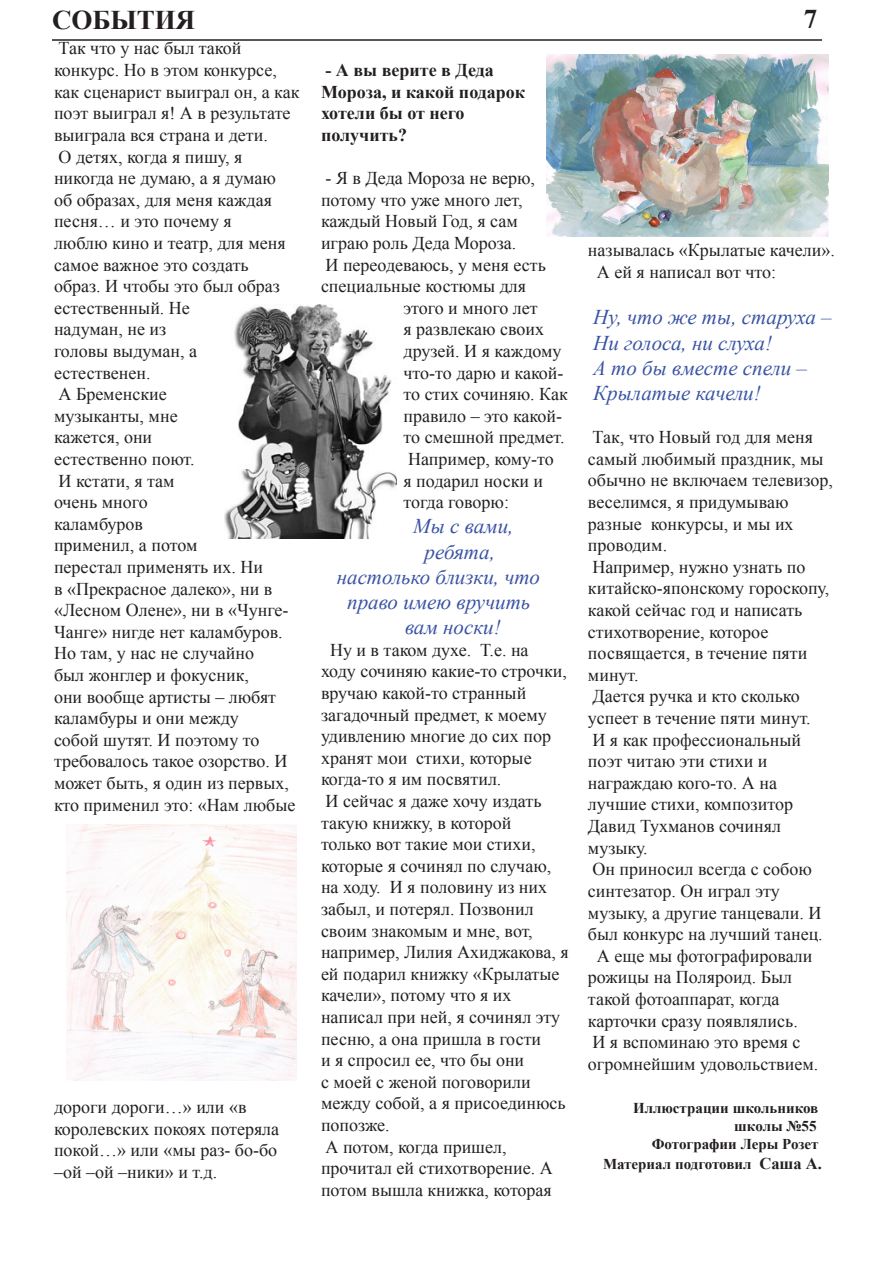
<style>
.page{position:relative;width:893px;height:1263px;background:#fff}
.page>*{position:absolute;margin:0;border:0;box-sizing:border-box;transform-origin:0 0}
.t1{font:700 27px "Times New Roman";color:#231f20}
.t2{font:italic 21px "Times New Roman";color:#3853a3}
.t3{font:italic 21px "Times New Roman";color:#3952a3}
.t4{font:18px/21.6px "Times New Roman";color:#231f20}
.t5{font:700 18px/21.6px "Times New Roman";color:#231f20}
.t6{font:700 15px "Times New Roman";color:#231f20}
.s1{font-size:16.5px}
</style>
<div class="page">
<img style="left:66px;top:824px;width:230px;height:256px">
<img style="left:546px;top:54px;width:283px;height:182px">
<img style="left:224px;top:304px;width:172px;height:234px">
<hr style="left:52px;top:39px;width:770px;height:2px;background:#231f20">
<p class="t1" style="left:52px;top:1px;width:145px">СОБЫТИЯ</p>
<p class="t1" style="left:804px;top:0;width:15px">7</p>
<p class="t4" style="left:54px;top:37px;width:247px">Так что у нас был такой конкурс. Но в этом конкурсе, как сценарист выиграл он, а как поэт выиграл я! А в результате выиграла вся страна и дети.</p>
<p class="t4" style="left:54px;top:145px;width:233px">О детях, когда я пишу, я никогда не думаю, а я думаю об образах, для меня каждая песня… и это почему я люблю кино и театр, для меня самое важное это создать образ. И чтобы это был образ естественный. Не<br>надуман, не из<br>головы выдуман, а естественен.</p>
<p class="t4" style="left:54px;top:383px;width:142px">А Бременские музыканты, мне кажется, они естественно поют.</p>
<p class="t4" style="left:54px;top:469px;width:243px">И кстати, я там<br>очень много<br>каламбуров<br>применил, а потом<br>перестал применять их. Ни<br>в «Прекрасное далеко», ни в «Лесном Олене», ни в «Чунге-<br>Чанге» нигде нет каламбуров.<br>Но там, у нас не случайно<br>был жонглер и фокусник,<br>они вообще артисты – любят каламбуры и они между<br>собой шутят. И поэтому то требовалось такое озорство. И может быть, я один из первых, кто применил это: «Нам любые</p>
<p class="t4" style="left:54px;top:1096px;width:227px">дороги дороги…» или «в королевских покоях потеряла покой…» или «мы раз- бо-бо –ой –ой –ники» и т.д.</p>
<p class="t5" style="left:321px;top:59px;width:206px">- А вы верите в Деда<br>Мороза, и какой подарок хотели бы от него получить?</p>
<p class="t4" style="left:321px;top:167px;width:216px">- Я в Деда Мороза не верю, потому что уже много лет, каждый Новый Год, я сам играю роль Деда Мороза.</p>
<p class="t4" style="left:325px;top:253px;width:222px">И переодеваюсь, у меня есть</p>
<p class="t4" style="left:321px;top:275px;width:207px">специальные костюмы для</p>
<p class="t4" style="left:404px;top:297px;width:136px">этого и много лет</p>
<p class="t4" style="left:404px;top:318px;width:142px">я развлекаю своих</p>
<p class="t4" style="left:404px;top:340px;width:160px">друзей. И я каждому</p>
<p class="t4" style="left:404px;top:361px;width:161px">что-то дарю и какой-</p>
<p class="t4" style="left:404px;top:383px;width:166px">то стих сочиняю. Как</p>
<p class="t4" style="left:404px;top:405px;width:160px">правило – это какой-</p>
<p class="t4" style="left:404px;top:426px;width:163px">то смешной предмет.</p>
<p class="t4" style="left:404px;top:448px;width:152px">Например, кому-то я подарил носки и тогда говорю:</p>
<p class="t3" style="left:413px;top:512px;width:102px">Мы с вами,</p>
<p class="t3" style="left:424px;top:537px;width:72px">ребята,</p>
<p class="t3" style="left:337px;top:562px;width:205px">настолько близки, что</p>
<p class="t3" style="left:347px;top:587px;width:185px">право имею вручить</p>
<p class="t3" style="left:405px;top:613px;width:97px">вам носки!</p>
<p class="t4" style="left:321px;top:639px;width:248px;text-indent:9px">Ну и в таком духе. Т.е. на ходу сочиняю какие-то строчки, вручаю какой-то странный загадочный предмет, к моему удивлению многие до сих пор хранят мои стихи, которые когда-то я им посвятил.</p>
<p class="t4" style="left:321px;top:790px;width:249px">И сейчас я даже хочу издать такую книжку, в которой<br>только вот такие мои стихи, которые я сочинял по случаю, на ходу. И я половину из них забыл, и потерял. Позвонил своим знакомым и мне, вот, например, Лилия Ахиджакова, я ей подарил книжку «Крылатые качели», потому что я их написал при ней, я сочинял эту песню, а она пришла в гости<br>и я спросил ее, что бы они<br>с моей с женой поговорили между собой, а я присоединюсь попозже.</p>
<p class="t4" style="left:321px;top:1135px;width:233px">А потом, когда пришел, прочитал ей стихотворение. А потом вышла книжка, которая</p>
<p class="t4" style="left:588px;top:239px;width:248px">называлась «Крылатые качели».</p>
<p class="t4" style="left:597px;top:260px;width:181px">А ей я написал вот что:</p>
<p class="t2" style="left:593px;top:303px;width:240px">Ну, что же ты, старуха –</p>
<p class="t2" style="left:593px;top:328px;width:180px">Ни голоса, ни слуха!</p>
<p class="t2" style="left:593px;top:353px;width:215px">А то бы вместе спели –</p>
<p class="t2" style="left:593px;top:378px;width:169px">Крылатые качели!</p>
<p class="t4" style="left:588px;top:426px;width:246px">Так, что Новый год для меня самый любимый праздник, мы обычно не включаем телевизор, веселимся, я придумываю разные конкурсы, и мы их проводим.</p>
<p class="t4" style="left:588px;top:556px;width:243px">Например, нужно узнать по китайско-японскому гороскопу, какой сейчас год и написать стихотворение, которое посвящается, в течение пяти минут.</p>
<p class="t4" style="left:588px;top:685px;width:224px">Дается ручка и кто сколько успеет в течение пяти минут.</p>
<p class="t4" style="left:588px;top:728px;width:215px">И я как профессиональный поэт читаю эти стихи и награждаю кого-то. А на лучшие стихи, композитор<br>Давид Тухманов сочинял музыку.</p>
<p class="t4" style="left:588px;top:858px;width:236px">Он приносил всегда с собою синтезатор. Он играл эту музыку, а другие танцевали. И был конкурс на лучший танец.</p>
<p class="t4" style="left:588px;top:944px;width:226px;text-indent:9px">А еще мы фотографировали рожицы на Поляроид. Был такой фотоаппарат, когда карточки сразу появлялись.</p>
<p class="t4" style="left:588px;top:1031px;width:232px">И я вспоминаю это время с огромнейшим удовольствием.</p>
<p class="t6" style="left:633px;top:1097px;width:187px">Иллюстрации школьников</p>
<p class="t6" style="left:734px;top:1115px;width:84px">школы №55</p>
<p class="t6" style="left:652px;top:1133px;width:168px">Фотографии Леры Розет</p>
<p class="t6" style="left:603px;top:1153px;width:220px">Материал подготовил <span class="s1">Саша А.</span></p>
</div>
